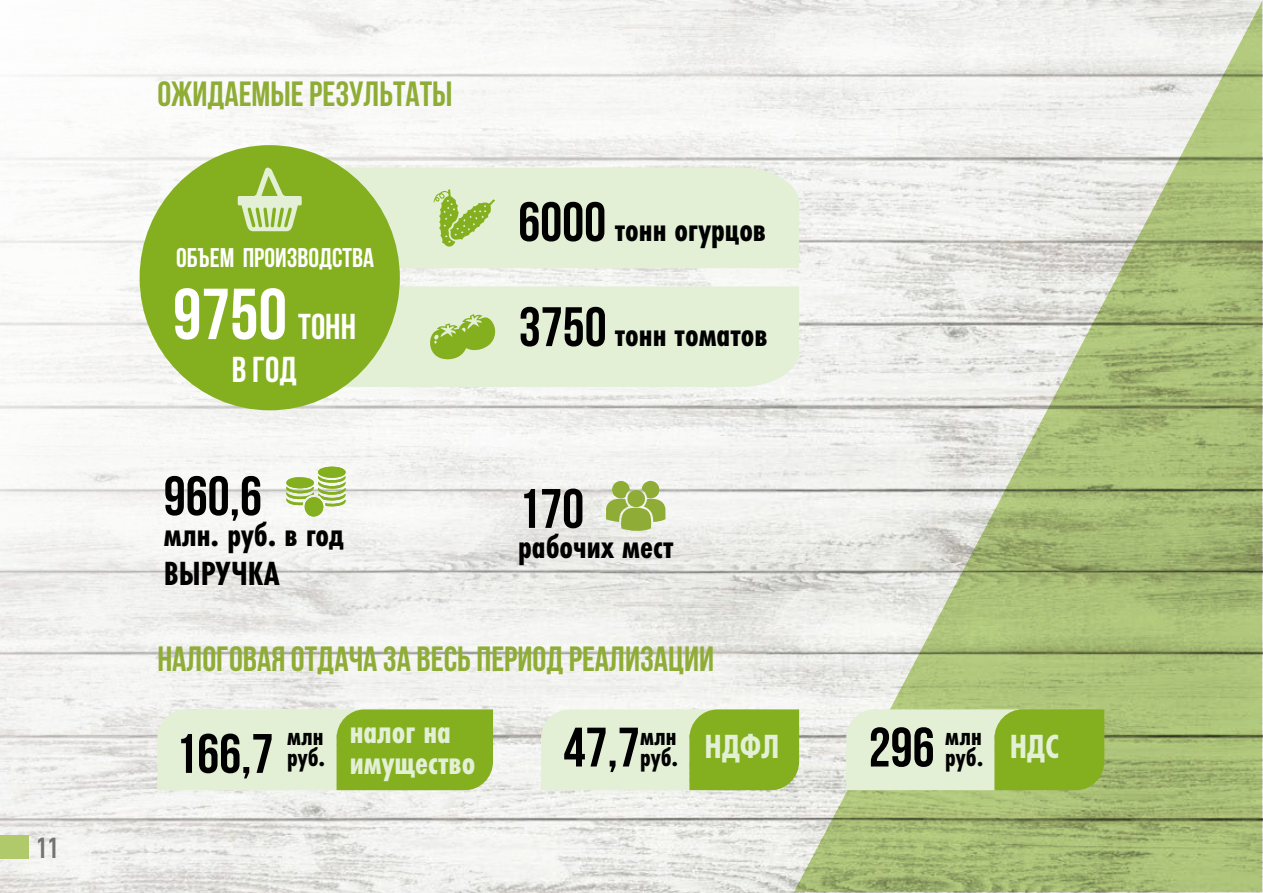
<style>
.page{position:relative;width:1263px;height:893px;background:#fff}
.page>*{position:absolute;margin:0;border:0;box-sizing:border-box;transform-origin:0 0}
.t1{font:700 72px "Bebas Neue";color:#fff}
.t2{font:700 55.5px "Bebas Neue";color:#000}
.t3{font:700 36px "Bebas Neue";color:#fff}
.t4{font:700 35.1px "Bebas Neue";color:#8fad36}
.t5{font:700 34.8px "Futura PT Cond";color:#000}
.t6{font:700 34.8px/30.5px "Futura PT Cond";color:#e3f0d6}
.t7{font:700 condensed 28.5px "DIN Pro";color:#737373}
.t8{font:700 27px "Futura PT Cond";color:#000}
.t9{font:700 27px "Bebas Neue";color:#fff}
.s1{font-size:36px}
.s2{font-family:"Bebas Neue";font-size:55.5px}
</style>
<div class="page">
<img style="left:0;top:0;width:1263px;height:893px">
<svg style="left:794px;top:1px;width:468px;height:891px"></svg>
<div style="left:0;top:835px;width:28px;height:23px;background:#b0c96b"></div>
<div style="left:344px;top:286px;width:455px;height:101px;background:#e3f0d6"></div>
<div style="left:344px;top:168px;width:455px;height:100px;background:#e3f0d6"></div>
<div style="left:140px;top:145px;width:260px;height:265px;background:#84b01f;border-radius:50%"></div>
<svg style="left:606px;top:480px;width:59px;height:52px;background:#b0c476"></svg>
<svg style="left:286px;top:466px;width:61px;height:53px"></svg>
<svg style="left:157px;top:709px;width:336px;height:81px;background:#b8d384"></svg>
<svg style="left:541px;top:709px;width:258px;height:81px;background:#bcd58b"></svg>
<svg style="left:846px;top:709px;width:258px;height:81px;background:#bbd58a"></svg>
<svg style="left:428px;top:314px;width:69px;height:46px;background:#afcd73"></svg>
<svg style="left:433px;top:189px;width:62px;height:58px;background:#bdd68e"></svg>
<svg style="left:238px;top:168px;width:64px;height:63px"></svg>
<p class="t7" style="left:36px;top:826px;width:24px">11</p>
<p class="t4" style="left:157px;top:75px;width:297px">ОЖИДАЕМЫЕ РЕЗУЛЬТАТЫ</p>
<p class="t9" style="left:176px;top:243px;width:200px">объем производства</p>
<p class="t1" style="left:173px;top:275px;width:185px">9750 <span class="s1">тонн</span></p>
<p class="t3" style="left:232px;top:350px;width:67px">в год</p>
<p class="t2" style="left:164px;top:466px;width:100px">960,6</p>
<p class="t5" style="left:164px;top:514px;width:182px">млн. руб. в год</p>
<p class="t5" style="left:164px;top:553px;width:118px">ВЫРУЧКА</p>
<p class="t5" style="left:518px;top:209px;width:250px"><span class="s2">6000</span> тонн огурцов</p>
<p class="t5" style="left:519px;top:314px;width:250px"><span class="s2">3750</span> тонн томатов</p>
<p class="t2" style="left:518px;top:478px;width:67px">170</p>
<p class="t5" style="left:518px;top:527px;width:157px">рабочих мест</p>
<p class="t4" style="left:157px;top:639px;width:558px">НАЛОГОВАЯ ОТДАЧА ЗА ВЕСЬ ПЕРИОД РЕАЛИЗАЦИИ</p>
<p class="t2" style="left:175px;top:723px;width:100px">166,7</p>
<p class="t2" style="left:563px;top:717px;width:78px">47,7</p>
<p class="t2" style="left:869px;top:717px;width:67px">296</p>
<p class="t6" style="left:350px;top:716px;width:127px">налог на имущество</p>
<p class="t6" style="left:704px;top:731px;width:76px">НДФЛ</p>
<p class="t6" style="left:1010px;top:731px;width:51px">НДС</p>
<p class="t8" style="left:287px;top:721px;width:38px">млн</p>
<p class="t8" style="left:287px;top:742px;width:40px">руб.</p>
<p class="t8" style="left:640px;top:721px;width:38px">млн</p>
<p class="t8" style="left:640px;top:742px;width:40px">руб.</p>
<p class="t8" style="left:945px;top:721px;width:38px">млн</p>
<p class="t8" style="left:945px;top:742px;width:40px">руб.</p>
</div>
